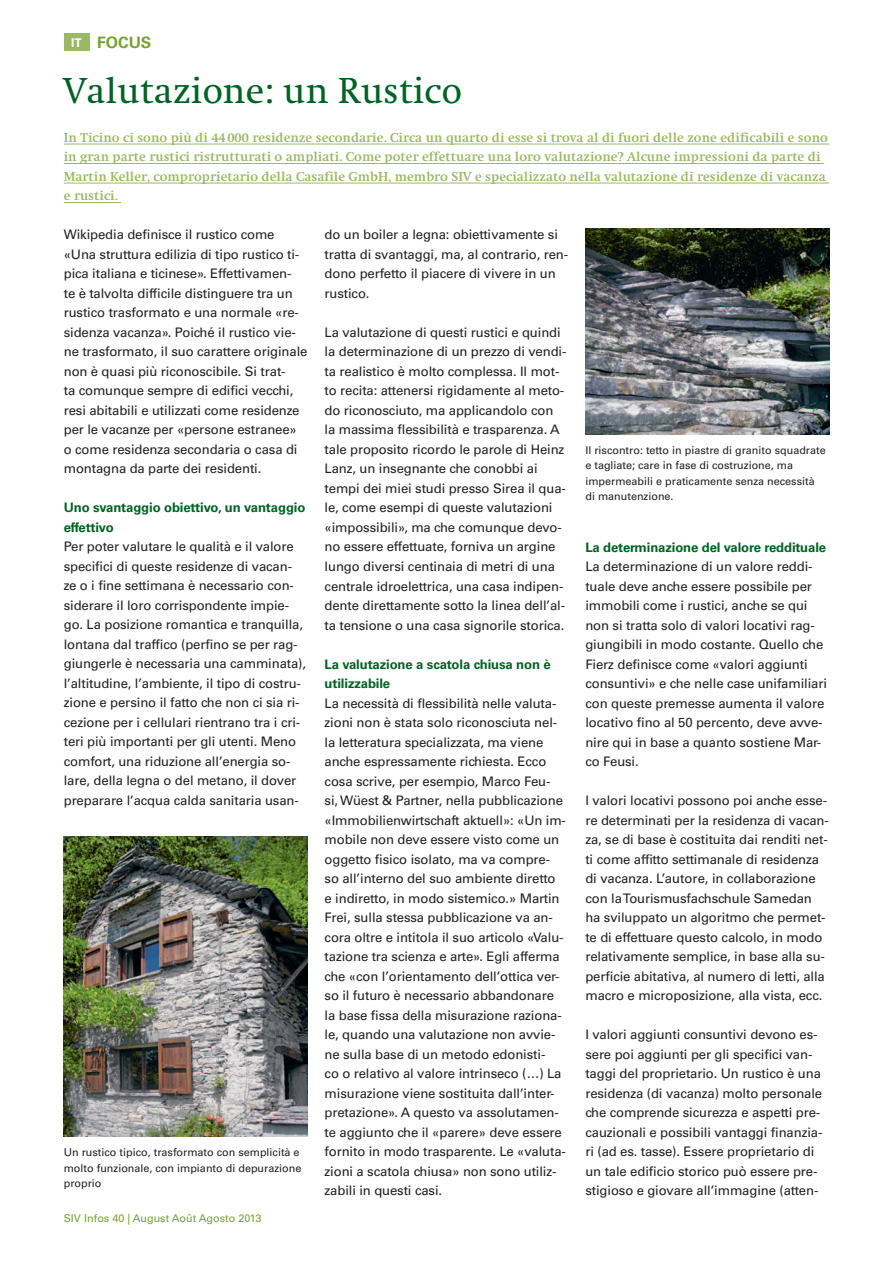
<style>
.page{position:relative;width:893px;height:1263px;background:#fff}
.page>*{position:absolute;margin:0;border:0;box-sizing:border-box;transform-origin:0 0}
.t1{font:37.5px "Swift";color:#006224}
.t2{font:700 15.75px "Univers LT Std";color:#78a22d}
.t3{font:700 13.5px/19.5px "Swift";letter-spacing:.005em;color:#9bb865}
.t4{font:13.2px/19.5px "Univers LT Std";letter-spacing:-.01em;color:#231f20}
.t5{font:700 13.2px/19.5px "Univers LT Std";letter-spacing:-.01em;color:#006224}
.t6{font:10.8px/15.6px "Univers LT Std";color:#231f20}
.t7{font:10.8px "Univers LT Std";color:#78a22d}
.s1{font-size:12px;color:#fff}
</style>
<div class="page">
<img style="left:585px;top:229px;width:244px;height:205px">
<img style="left:64px;top:837px;width:244px;height:299px">
<div style="left:64px;top:34px;width:25px;height:17px;background:#9bb865"></div>
<hr style="left:64px;top:144px;width:765px;height:1px;background:#9bb865">
<hr style="left:64px;top:163px;width:760px;height:1px;background:#9bb865">
<hr style="left:64px;top:183px;width:765px;height:1px;background:#9bb865">
<hr style="left:64px;top:202px;width:57px;height:1px;background:#9bb865">
<p class="t2" style="left:71px;top:33px;width:82px"><span class="s1">IT</span> focus</p>
<h1 class="t1" style="left:64px;top:70px;width:400px">Valutazione: un Rustico</h1>
<p class="t3" style="left:64px;top:128px;width:766px">In Ticino ci sono più di 44 000 residenze secondarie. Circa un quarto di esse si trova al di fuori delle zone edificabili e sono in gran parte rustici ristrutturati o ampliati. Come poter effettuare una loro valutazione? Alcune impressioni da parte di Martin Keller, comproprietario della Casafile GmbH, membro SIV e specializzato nella valutazione di residenze di vacanza e rustici.</p>
<p class="t4" style="left:64px;top:225px;width:245px">Wikipedia definisce il rustico come «Una struttura edilizia di tipo rustico ti&shy;pica italiana e ticinese». Effettivamen-<br>te è talvolta difficile distinguere tra un rustico trasformato e una normale «re&shy;sidenza vacanza». Poiché il rustico vie&shy;ne trasformato, il suo carattere originale non è quasi più riconoscibile. Si trat-<br>ta comunque sempre di edifici vecchi, resi abitabili e utilizzati come residenze per le vacanze per «persone estranee» o come residenza secondaria o casa di montagna da parte dei residenti.</p>
<p class="t5" style="left:64px;top:498px;width:243px">Uno svantaggio obiettivo, un vantaggio effettivo</p>
<p class="t4" style="left:64px;top:537px;width:244px">Per poter valutare le qualità e il valore specifici di queste residenze di vacan&shy;ze o i fine settimana è necessario con&shy;siderare il loro corrispondente impie&shy;go. La posizione romantica e tranquilla, lontana dal traffico (perfino se per rag&shy;giungerle è necessaria una camminata), l’altitudine, l’ambiente, il tipo di costru&shy;zione e persino il fatto che non ci sia ri&shy;cezione per i cellulari rientrano tra i cri&shy;teri più importanti per gli utenti. Meno comfort, una riduzione all’energia so&shy;lare, della legna o del metano, il dover preparare l’acqua calda sanitaria usan-</p>
<p class="t4" style="left:325px;top:225px;width:245px">do un boiler a legna: obiettivamente si tratta di svantaggi, ma, al contrario, ren&shy;dono perfetto il piacere di vivere in un rustico.</p>
<p class="t4" style="left:325px;top:323px;width:243px">La valutazione di questi rustici e quindi la determinazione di un prezzo di vendi&shy;ta realistico è molto complessa. Il mot&shy;to recita: attenersi rigidamente al meto&shy;do riconosciuto, ma applicandolo con la massima flessibilità e trasparenza. A tale proposito ricordo le parole di Heinz Lanz, un insegnante che conobbi ai tempi dei miei studi presso Sirea il qua&shy;le, come esempi di queste valutazioni «impossibili», ma che comunque devo&shy;no essere effettuate, forniva un argine lungo diversi centinaia di metri di una centrale idroelettrica, una casa indipen&shy;dente direttamente sotto la linea dell’al&shy;ta tensione o una casa signorile storica.</p>
<p class="t5" style="left:325px;top:654px;width:228px">La valutazione a scatola chiusa non è utilizzabile</p>
<p class="t4" style="left:325px;top:693px;width:243px">La necessità di flessibilità nelle valuta&shy;zioni non è stata solo riconosciuta nel&shy;la letteratura specializzata, ma viene anche espressamente richiesta. Ecco cosa scrive, per esempio, Marco Feu&shy;si, Wüest &amp; Partner, nella pubblicazione «Immobilienwirtschaft aktuell»: «Un im&shy;mobile non deve essere visto come un oggetto fisico isolato, ma va compre&shy;so all’interno del suo ambiente diretto e indiretto, in modo sistemico.» Martin Frei, sulla stessa pubblicazione va an&shy;cora oltre e intitola il suo articolo «Valu&shy;tazione tra scienza e arte». Egli afferma che «con l’orientamento dell’ottica ver&shy;so il futuro è necessario abbandonare la base fissa della misurazione raziona&shy;le, quando una valutazione non avvie&shy;ne sulla base di un metodo edonisti-<br>co o relativo al valore intrinseco (…) La misurazione viene sostituita dall’inter&shy;pretazione». A questo va assolutamen&shy;te aggiunto che il «parere» deve essere fornito in modo trasparente. Le «valuta&shy;zioni a scatola chiusa» non sono utiliz&shy;zabili in questi casi.</p>
<p class="t6" style="left:585px;top:442px;width:242px">Il riscontro: tetto in piastre di granito squadrate e tagliate; care in fase di costruzione, ma impermeabili e praticamente senza necessità di manutenzione.</p>
<p class="t5" style="left:585px;top:537px;width:242px">La determinazione del valore reddituale</p>
<p class="t4" style="left:585px;top:557px;width:243px">La determinazione di un valore reddi&shy;tuale deve anche essere possibile per immobili come i rustici, anche se qui non si tratta solo di valori locativi rag&shy;giungibili in modo costante. Quello che Fierz definisce come «valori aggiunti consuntivi» e che nelle case unifamiliari con queste premesse aumenta il valore locativo fino al 50 percento, deve avve&shy;nire qui in base a quanto sostiene Mar&shy;co Feusi.</p>
<p class="t4" style="left:585px;top:791px;width:245px">I valori locativi possono poi anche esse&shy;re determinati per la residenza di vacan&shy;za, se di base è costituita dai renditi net&shy;ti come affitto settimanale di residenza di vacanza. L’autore, in collaborazione con la Tourismusfachschule Samedan ha sviluppato un algoritmo che permet&shy;te di effettuare questo calcolo, in modo relativamente semplice, in base alla su&shy;perficie abitativa, al numero di letti, alla macro e microposizione, alla vista, ecc.</p>
<p class="t4" style="left:585px;top:1025px;width:239px">I valori aggiunti consuntivi devono es&shy;sere poi aggiunti per gli specifici van&shy;taggi del proprietario. Un rustico è una residenza (di vacanza) molto personale che comprende sicurezza e aspetti pre&shy;cauzionali e possibili vantaggi finanzia&shy;ri (ad es. tasse). Essere proprietario di un tale edificio storico può essere pre&shy;stigioso e giovare all’immagine (atten-</p>
<p class="t6" style="left:64px;top:1144px;width:239px">Un rustico tipico, trasformato con semplicità e molto funzionale, con impianto di depurazione proprio</p>
<p class="t7" style="left:64px;top:1212px;width:199px">SIV Infos 40 | August Août Agosto 2013</p>
</div>
